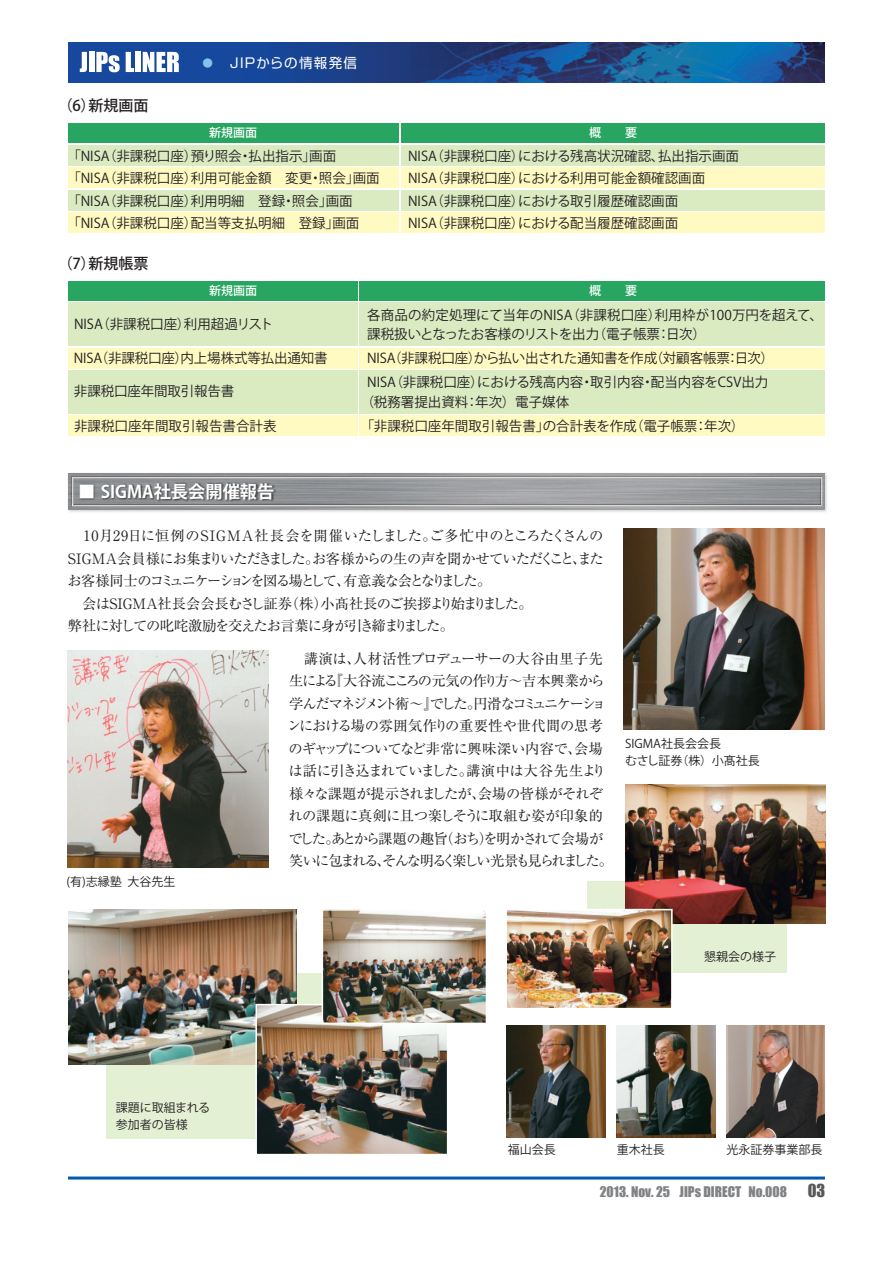
<style>
.page{position:relative;width:893px;height:1263px;background:#fff}
.page>*{position:absolute;margin:0;border:0;box-sizing:border-box;transform-origin:0 0}
.t1{font:700 17.25px "Koz Go Pro";color:#fff}
.t2{font:16.5px "Impact";color:#57585a}
.t3{font:500 15px "Koz Go Pro";color:#231f20}
.t4{font:14.25px/22.5px "Ryumin Pro";letter-spacing:-.065em;color:#231f20}
.t5{font:13.5px/24px "Koz Go Pro";color:#231f20}
.t6{font:13.5px "Impact";color:#808285}
.t7{font:13.5px "Shin Go Pro";letter-spacing:.1em;color:#fff}
.t8{font:12px/16.5px "Koz Go Pro";color:#231f20}
.t9{font:500 12px "Koz Go Pro";color:#fff}
.s1{font-size:10.5px;color:#81c4ec}
.s2{font-size:10.5px}
</style>
<div class="page">
<img style="left:68px;top:42px;width:757px;height:40px">
<hr style="left:68px;top:1176px;width:757px;height:3px;background:#015aaa">
<svg style="left:80px;top:52px;width:7px;height:20px"></svg>
<div style="left:89px;top:52px;width:5px;height:20px;background:#fff"></div>
<svg style="left:96px;top:52px;width:24px;height:20px"></svg>
<svg style="left:126px;top:52px;width:8px;height:20px"></svg>
<div style="left:135px;top:52px;width:6px;height:20px;background:#fff"></div>
<svg style="left:143px;top:52px;width:36px;height:20px"></svg>
<img style="left:68px;top:473px;width:759px;height:39px">
<img style="left:68px;top:473px;width:757px;height:36px">
<div style="left:587px;top:881px;width:199px;height:91px;background:#e4f0d4"></div>
<div style="left:106px;top:973px;width:243px;height:165px;background:#e4f0d4"></div>
<div style="left:68px;top:145px;width:331px;height:21px;background:#daeac1"></div>
<div style="left:68px;top:167px;width:331px;height:21px;background:#fffac1"></div>
<div style="left:68px;top:190px;width:331px;height:21px;background:#daeac1"></div>
<div style="left:68px;top:212px;width:331px;height:21px;background:#fffac1"></div>
<div style="left:68px;top:123px;width:331px;height:19px;background:#28a661"></div>
<div style="left:401px;top:145px;width:424px;height:21px;background:#daeac1"></div>
<div style="left:401px;top:167px;width:424px;height:21px;background:#fffac1"></div>
<div style="left:401px;top:190px;width:424px;height:21px;background:#daeac1"></div>
<div style="left:401px;top:212px;width:424px;height:21px;background:#fffac1"></div>
<div style="left:401px;top:123px;width:424px;height:19px;background:#28a661"></div>
<div style="left:68px;top:303px;width:289px;height:43px;background:#daeac1"></div>
<div style="left:68px;top:348px;width:289px;height:21px;background:#fffac1"></div>
<div style="left:68px;top:370px;width:289px;height:43px;background:#daeac1"></div>
<div style="left:68px;top:415px;width:289px;height:21px;background:#fffac1"></div>
<div style="left:68px;top:281px;width:289px;height:19px;background:#28a661"></div>
<div style="left:360px;top:303px;width:465px;height:43px;background:#daeac1"></div>
<div style="left:360px;top:348px;width:465px;height:21px;background:#fffac1"></div>
<div style="left:360px;top:370px;width:465px;height:43px;background:#daeac1"></div>
<div style="left:360px;top:415px;width:465px;height:21px;background:#fffac1"></div>
<div style="left:360px;top:281px;width:465px;height:19px;background:#28a661"></div>
<img style="left:76px;top:481px;width:202px;height:27px">
<img style="left:623px;top:529px;width:202px;height:200px">
<img style="left:67px;top:650px;width:202px;height:217px">
<img style="left:617px;top:1025px;width:98px;height:112px">
<img style="left:507px;top:1025px;width:98px;height:112px">
<img style="left:68px;top:909px;width:228px;height:155px">
<img style="left:258px;top:1007px;width:187px;height:145px">
<div style="left:255px;top:1004px;width:193px;height:151px;border:2px solid #fff"></div>
<img style="left:325px;top:912px;width:159px;height:109px">
<div style="left:322px;top:909px;width:165px;height:115px;border:2px solid #fff"></div>
<img style="left:625px;top:784px;width:200px;height:139px">
<img style="left:508px;top:912px;width:162px;height:94px">
<div style="left:505px;top:909px;width:168px;height:100px;border:2px solid #fff"></div>
<img style="left:726px;top:1025px;width:99px;height:112px">
<p class="t7" style="left:203px;top:52px;width:156px"><span class="s1">●</span><span class="s2">　</span> JIPからの情報発信</p>
<p class="t3" style="left:58px;top:95px;width:92px">（6）新規画面</p>
<p class="t5" style="left:68px;top:145px;width:270px">「NISA（非課税口座）預り照会・払出指示」画面</p>
<p class="t5" style="left:408px;top:145px;width:332px">NISA（非課税口座）における残高状況確認、払出指示画面</p>
<p class="t5" style="left:68px;top:167px;width:314px">「NISA（非課税口座）利用可能金額　変更・照会」画面</p>
<p class="t5" style="left:408px;top:167px;width:299px">NISA（非課税口座）における利用可能金額確認画面</p>
<p class="t5" style="left:68px;top:189px;width:287px">「NISA（非課税口座）利用明細　登録・照会」画面</p>
<p class="t5" style="left:408px;top:189px;width:272px">NISA（非課税口座）における取引履歴確認画面</p>
<p class="t5" style="left:68px;top:211px;width:293px">「NISA（非課税口座）配当等支払明細　登録」画面</p>
<p class="t5" style="left:408px;top:211px;width:272px">NISA（非課税口座）における配当履歴確認画面</p>
<p class="t9" style="left:209px;top:125px;width:49px">新規画面</p>
<p class="t9" style="left:589px;top:125px;width:49px">概　　要</p>
<p class="t3" style="left:58px;top:253px;width:92px">（7）新規帳票</p>
<p class="t9" style="left:209px;top:283px;width:49px">新規画面</p>
<p class="t9" style="left:589px;top:283px;width:49px">概　　要</p>
<p class="t5" style="left:74px;top:312px;width:201px">NISA（非課税口座）利用超過リスト</p>
<p class="t5" style="left:74px;top:346px;width:255px">NISA（非課税口座）内上場株式等払出通知書</p>
<p class="t5" style="left:74px;top:379px;width:162px">非課税口座年間取引報告書</p>
<p class="t5" style="left:74px;top:414px;width:204px">非課税口座年間取引報告書合計表</p>
<p class="t1" style="left:78px;top:480px;width:198px">■ SIGMA社長会開催報告</p>
<p class="t5" style="left:367px;top:305px;width:457px;line-height:19.5px">各商品の約定処理にて当年のNISA（非課税口座）利用枠が100万円を超えて、課税扱いとなったお客様のリストを出力（電子帳票：日次）</p>
<p class="t5" style="left:367px;top:346px;width:408px">NISA（非課税口座）から払い出された通知書を作成（対顧客帳票：日次）<br>NISA（非課税口座）における残高内容・取引内容・配当内容をCSV出力</p>
<p class="t5" style="left:361px;top:390px;width:385px">（税務署提出資料：年次）電子媒体<br>「非課税口座年間取引報告書」の合計表を作成（電子帳票：年次）</p>
<p class="t4" style="left:68px;top:524px;width:538px">　10月29日に恒例のSIGMA社長会を開催いたしました。ご多忙中のところたくさんのSIGMA会員様にお集まりいただきました。お客様からの生の声を聞かせていただくこと、またお客様同士のコミュニケーションを図る場として、有意義な会となりました。<br>　会はSIGMA社長会会長むさし証券（株）小髙社長のご挨拶より始まりました。<br>弊社に対しての叱咤激励を交えたお言葉に身が引き締まりました。</p>
<p class="t8" style="left:66px;top:873px;width:111px">(有)志縁塾 大谷先生</p>
<p class="t4" style="left:287px;top:646px;width:327px;text-indent:17px">講演は、人材活性プロデューサーの大谷由里子先生による『大谷流こころの元気の作り方～吉本興業から学んだマネジメント術～』でした。円滑なコミュニケーションにおける場の雰囲気作りの重要性や世代間の思考のギャップについてなど非常に興味深い内容で、会場は話に引き込まれていました。講演中は大谷先生より様々な課題が提示されましたが、会場の皆様がそれぞれの課題に真剣に且つ楽しそうに取組む姿が印象的でした。あとから課題の趣旨（おち）を明かされて会場が笑いに包まれる、そんな明るく楽しい光景も見られました。</p>
<p class="t8" style="left:625px;top:736px;width:136px">SIGMA社長会会長<br>むさし証券（株）小髙社長</p>
<p class="t8" style="left:704px;top:949px;width:74px">懇親会の様子</p>
<p class="t8" style="left:116px;top:1100px;width:96px">課題に取組まれる参加者の皆様</p>
<p class="t8" style="left:508px;top:1141px;width:49px">福山会長</p>
<p class="t8" style="left:617px;top:1141px;width:49px">重木社長</p>
<p class="t8" style="left:726px;top:1141px;width:97px">光永証券事業部長</p>
<p class="t6" style="left:600px;top:1181px;width:189px">2013. Nov. 25 JIPs DIRECT No.008</p>
<p class="t2" style="left:808px;top:1178px;width:19px">03</p>
</div>
